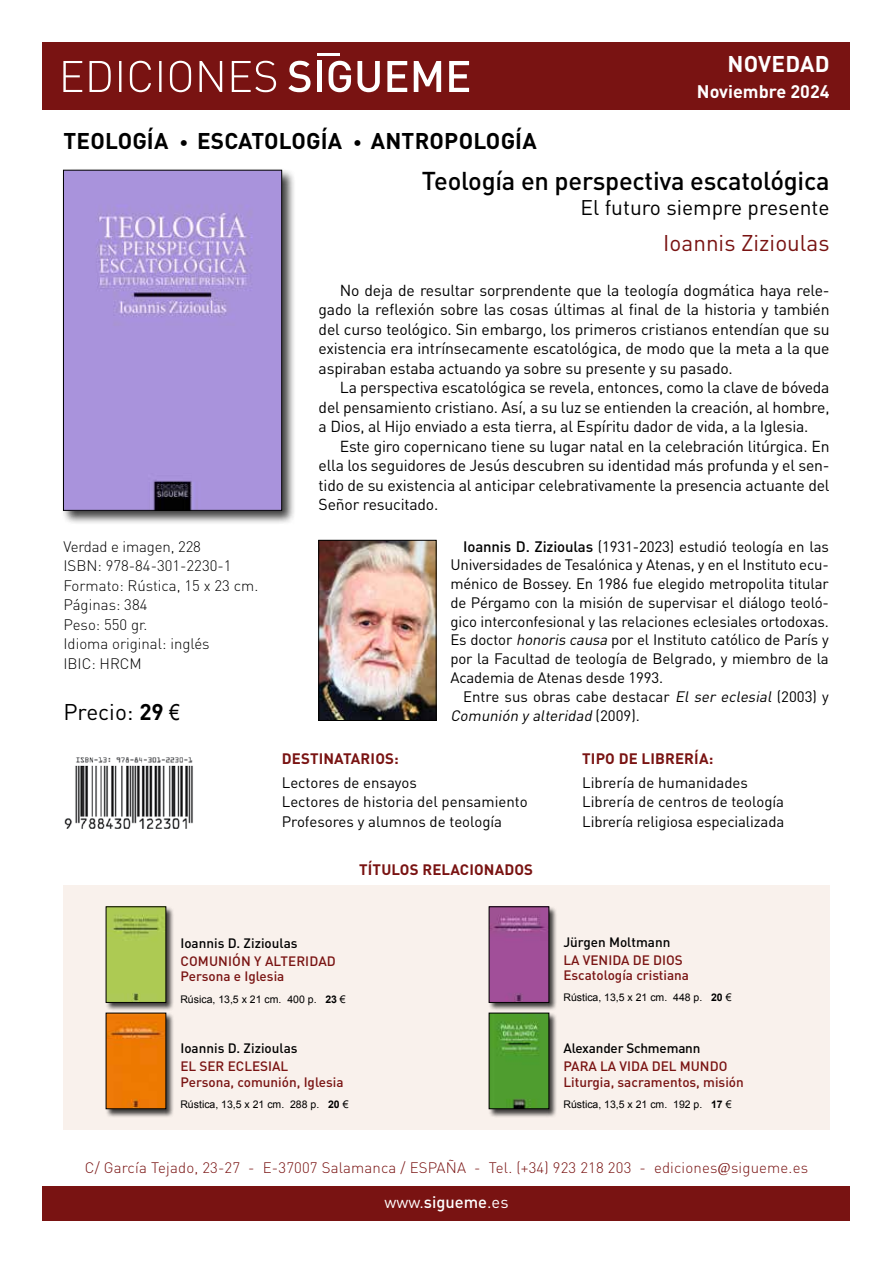
<style>
.page{position:relative;width:893px;height:1263px;background:#fff}
.page>*{position:absolute;margin:0;border:0;box-sizing:border-box;transform-origin:0 0}
.t1{font:500 25.5px "DIN Pro";letter-spacing:-.01em;color:#000}
.t2{font:700 22.5px "DIN Pro";letter-spacing:.01em;color:#000}
.t3{font:22.5px "DIN Pro";color:#791312}
.t4{font:22.5px "DIN Pro";color:#000}
.t5{font:700 22.5px "DIN Pro";letter-spacing:.01em;color:#fff}
.t6{font:21px "DIN Pro";color:#000}
.t7{font:700 18px "DIN Pro";color:#fff}
.t8{font:16.5px "DIN Pro";color:#fff}
.t9{font:15.75px/19.5px "DIN Pro";letter-spacing:-.01em;color:#000;text-align:justify}
.t10{font:15px/18.8px "DIN Pro";color:#000}
.t11{font:300 15px/19.5px "DIN Pro";color:#000}
.t12{font:300 15px "DIN Pro";letter-spacing:.01em;color:#791312}
.t13{font:700 15px "DIN Pro";letter-spacing:.01em;color:#791312}
.t14{font:500 13.5px/15.8px "DIN Pro";color:#791312}
.t15{font:500 13.5px "DIN Pro";color:#000}
.t16{font:10.5px "Arial";color:#000}
.s1{font-size:18px}
.s2{font-weight:700}
.s3{font-family:"Arial Narrow"}
.s4{font-weight:500}
.s5{font-style:italic}
.s6{font-family:"Sakkal Majalla";font-weight:400;font-size:19.5px}
</style>
<div class="page">
<div style="left:43px;top:1186px;width:807px;height:34px;background:#791312"></div>
<div style="left:43px;top:43px;width:807px;height:67px;background:#791312"></div>
<hr style="left:317px;top:53px;width:23px;height:3px;background:#fff">
<svg style="left:288px;top:61px;width:23px;height:31px"></svg>
<div style="left:317px;top:61px;width:5px;height:31px;background:#fff"></div>
<svg style="left:329px;top:61px;width:22px;height:31px"></svg>
<svg style="left:357px;top:61px;width:23px;height:31px"></svg>
<svg style="left:387px;top:61px;width:20px;height:31px"></svg>
<svg style="left:414px;top:61px;width:27px;height:31px"></svg>
<svg style="left:449px;top:61px;width:20px;height:31px"></svg>
<svg style="left:63px;top:61px;width:213px;height:31px"></svg>
<div style="left:61px;top:168px;width:235px;height:357px;background:#000;opacity:.75"></div>
<img style="left:65px;top:172px;width:215px;height:336px">
<div style="left:63px;top:170px;width:219px;height:340px;border:1px solid #000"></div>
<div style="left:63px;top:885px;width:767px;height:245px;background:#f9f1ec"></div>
<img style="left:64px;top:757px;width:129px;height:71px">
<div style="left:489px;top:906px;width:69px;height:105px;background:#000;opacity:.75"></div>
<img style="left:491px;top:909px;width:56px;height:91px">
<div style="left:489px;top:1012px;width:69px;height:106px;background:#000;opacity:.75"></div>
<img style="left:491px;top:1015px;width:56px;height:92px">
<div style="left:106px;top:906px;width:69px;height:105px;background:#000;opacity:.75"></div>
<img style="left:108px;top:909px;width:56px;height:91px">
<img style="left:321px;top:542px;width:113px;height:176px">
<div style="left:319px;top:540px;width:117px;height:180px;border:1px solid #000"></div>
<div style="left:106px;top:1012px;width:69px;height:106px;background:#000;opacity:.75"></div>
<img style="left:108px;top:1015px;width:56px;height:92px">
<h2 class="t5" style="left:727px;top:49px;width:104px">NOVEDAD</h2>
<p class="t7" style="left:697px;top:80px;width:134px">Noviembre 2024</p>
<h2 class="t2" style="left:63px;top:126px;width:475px">TEOLOGÍA <span class="s1">•</span> ESCATOLOGÍA <span class="s1">•</span> ANTROPOLOGÍA</h2>
<h1 class="t1" style="left:422px;top:164px;width:409px">Teología en perspectiva escatológica</h1>
<h3 class="t6" style="left:581px;top:194px;width:250px">El futuro siempre presente</h3>
<h2 class="t3" style="left:663px;top:227px;width:168px">Ioannis Zizioulas</h2>
<p class="t9" style="left:319px;top:280px;width:512px;text-indent:21px">No deja de resultar sorprendente que la teología dogmática haya rele&shy;gado la reflexión sobre las cosas últimas al final de la historia y también del curso teológico. Sin embargo, los primeros cristianos entendían que su existencia era intrínsecamente escatológica, de modo que la meta a la que aspiraban estaba actuando ya sobre su presente y su pasado.</p>
<p class="t9" style="left:319px;top:377px;width:512px;text-indent:21px">La perspectiva escatológica se revela, entonces, como la clave de bóveda del pensamiento cristiano. Así, a su luz se entienden la creación, al hombre, a Dios, al Hijo enviado a esta tierra, al Espíritu dador de vida, a la Iglesia.</p>
<p class="t9" style="left:319px;top:436px;width:513px;text-indent:21px">Este giro copernicano tiene su lugar natal en la celebración litúrgica. En ella los seguidores de Jesús descubren su identidad más profunda y el sen&shy;tido de su existencia al anticipar celebrativamente la presencia actuante del Señor resucitado.</p>
<p class="t11" style="left:63px;top:536px;width:196px">Verdad e imagen, 228<br>ISBN: 978-84-301-2230-1<br>Formato: Rústica, 15 x 23 cm.<br>Páginas: 384<br>Peso: 550 gr.<br>Idioma original: inglés<br>IBIC: HRCM</p>
<h2 class="t4" style="left:63px;top:697px;width:118px">Precio: <span class="s2">29</span> <span class="s3">€</span></h2>
<p class="t10" style="left:450px;top:536px;width:380px;text-align:justify;text-indent:13px"><span class="s4">Ioannis D. Zizioulas</span> (1931-2023) estudió teología en las Universidades de Tesalónica y Atenas, y en el Instituto ecu&shy;ménico de Bossey. En 1986 fue elegido metropolita titular de Pérgamo con la misión de supervisar el diálogo teoló&shy;gico interconfesional y las relaciones eclesiales ortodoxas.<br>Es doctor <span class="s5">honoris causa</span> por el Instituto católico de París y por la Facultad de teología de Belgrado, y miembro de la Academia de Atenas desde 1993.</p>
<p class="t10" style="left:450px;top:686px;width:380px;text-indent:13px">Entre sus obras cabe destacar <span class="s5">El ser eclesial</span> (2003) y<br><span class="s5">Comunión y alteridad</span> ( 2 0 0 9 ) .</p>
<p class="t13" style="left:282px;top:749px;width:119px">DESTINATARIOS:</p>
<p class="t10" style="left:282px;top:772px;width:247px;line-height:19.5px">Lectores de ensayos<br>Lectores de historia del pensamiento<br>Profesores y alumnos de teología</p>
<p class="t13" style="left:359px;top:859px;width:175px">TÍTULOS RELACIONADOS</p>
<p class="t15" style="left:180px;top:933px;width:119px">Ioannis D. Zizioulas</p>
<p class="t14" style="left:180px;top:952px;width:157px">COMUNIÓN Y ALTERIDAD<br>Persona e Iglesia</p>
<p class="t16" style="left:180px;top:992px;width:167px">Rúsica, 13,5 x 21 cm. 400 p. <span class="s2">23</span> €</p>
<p class="t15" style="left:180px;top:1039px;width:119px">Ioannis D. Zizioulas</p>
<p class="t14" style="left:180px;top:1057px;width:165px">EL SER ECLESIAL<br>Persona, comunión, Iglesia</p>
<p class="t16" style="left:180px;top:1097px;width:170px">Rústica, 13,5 x 21 cm. 288 p. <span class="s2">20</span> €</p>
<p class="t13" style="left:582px;top:749px;width:133px">TIPO DE LIBRERÍA:</p>
<p class="t10" style="left:582px;top:772px;width:204px;line-height:19.5px">Librería de humanidades<br>Librería de centros de teología<br>Librería religiosa especializada</p>
<p class="t15" style="left:563px;top:932px;width:108px">Jürgen Moltmann</p>
<p class="t14" style="left:563px;top:951px;width:127px">LA VENIDA DE DIOS<br>Escatología cristiana</p>
<p class="t16" style="left:563px;top:991px;width:170px">Rústica, 13,5 x 21 cm. 448 p. <span class="s2">20</span> €</p>
<p class="t15" style="left:563px;top:1039px;width:138px">Alexander Schmemann</p>
<p class="t14" style="left:563px;top:1057px;width:182px">PARA LA VIDA DEL MUNDO<br>Liturgia, sacramentos, misión</p>
<p class="t16" style="left:563px;top:1097px;width:170px">Rústica, 13,5 x 21 cm. 192 p. <span class="s2">17</span> €</p>
<p class="t12" style="left:85px;top:1157px;width:725px">C/ García Tejado, 23-27 - E-37007 Salamanca / ESPAÑA - Tel. (+34) 923 218 203 - ediciones<span class="s6">@</span>sigueme.es</p>
<p class="t8" style="left:384px;top:1191px;width:126px">www.<span class="s4">sigueme</span>.es</p>
</div>
